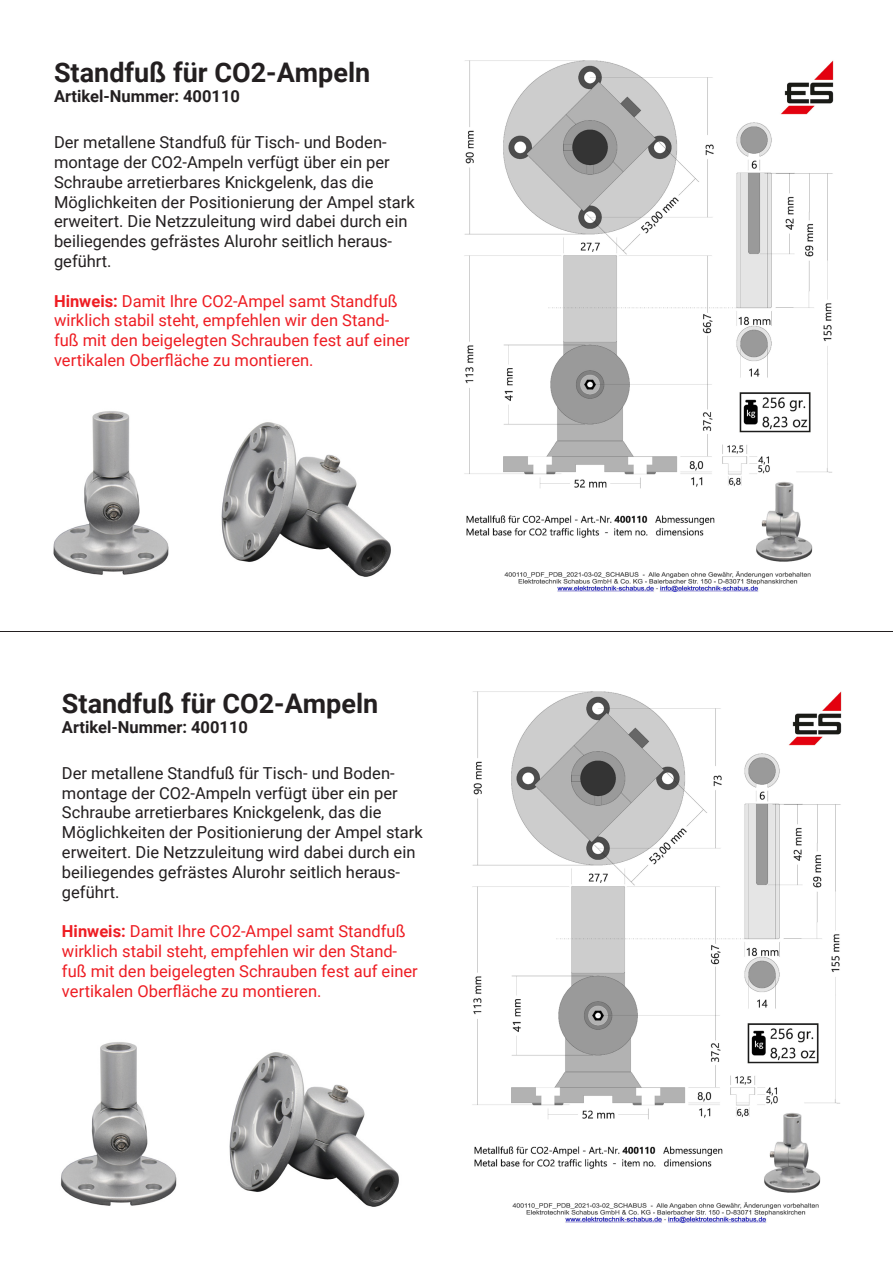
<style>
.page{position:relative;width:893px;height:1263px;background:#fff}
.page>*{position:absolute;margin:0;border:0;box-sizing:border-box;transform-origin:0 0}
.t1{font:700 27px "Roboto";color:#231f20}
.t2{font:16.5px/19.8px "Roboto";color:#231f20}
.t3{font:16.5px/19.8px "Roboto";color:#ee1d23}
.t4{font:700 16.5px "Roboto";color:#231f20}
.s1{font-weight:700}
</style>
<div class="page">
<img style="left:464px;top:60px;width:370px;height:532px">
<img style="left:53px;top:411px;width:116px;height:164px">
<img style="left:221px;top:422px;width:170px;height:155px">
<img style="left:472px;top:691px;width:370px;height:532px">
<img style="left:61px;top:1042px;width:116px;height:164px">
<img style="left:229px;top:1052px;width:170px;height:155px">
<hr style="left:0;top:631px;width:893px;height:1px;background:#231f20">
<p class="t1" style="left:54px;top:54px;width:318px">Standfuß für CO2-Ampeln</p>
<p class="t4" style="left:54px;top:85px;width:187px">Artikel-Nummer: 400110</p>
<p class="t2" style="left:54px;top:132px;width:362px">Der metallene Standfuß für Tisch- und Boden&shy;montage der CO2-Ampeln verfügt über ein per Schraube arretierbares Knickgelenk, das die Möglichkeiten der Positionierung der Ampel stark erweitert. Die Netzzuleitung wird dabei durch ein beiliegendes gefrästes Alurohr seitlich heraus&shy;geführt.</p>
<p class="t3" style="left:54px;top:290px;width:357px"><span class="s1">Hinweis:</span> Damit Ihre CO2-Ampel samt Standfuß wirklich stabil steht, empfehlen wir den Stand&shy;fuß mit den beigelegten Schrauben fest auf einer vertikalen Oberfläche zu montieren.</p>
<p class="t1" style="left:62px;top:684px;width:318px">Standfuß für CO2-Ampeln</p>
<p class="t4" style="left:62px;top:715px;width:187px">Artikel-Nummer: 400110</p>
<p class="t2" style="left:62px;top:762px;width:362px">Der metallene Standfuß für Tisch- und Boden&shy;montage der CO2-Ampeln verfügt über ein per Schraube arretierbares Knickgelenk, das die Möglichkeiten der Positionierung der Ampel stark erweitert. Die Netzzuleitung wird dabei durch ein beiliegendes gefrästes Alurohr seitlich heraus&shy;geführt.</p>
<p class="t3" style="left:62px;top:921px;width:357px"><span class="s1">Hinweis:</span> Damit Ihre CO2-Ampel samt Standfuß wirklich stabil steht, empfehlen wir den Stand&shy;fuß mit den beigelegten Schrauben fest auf einer vertikalen Oberfläche zu montieren.</p>
</div>
